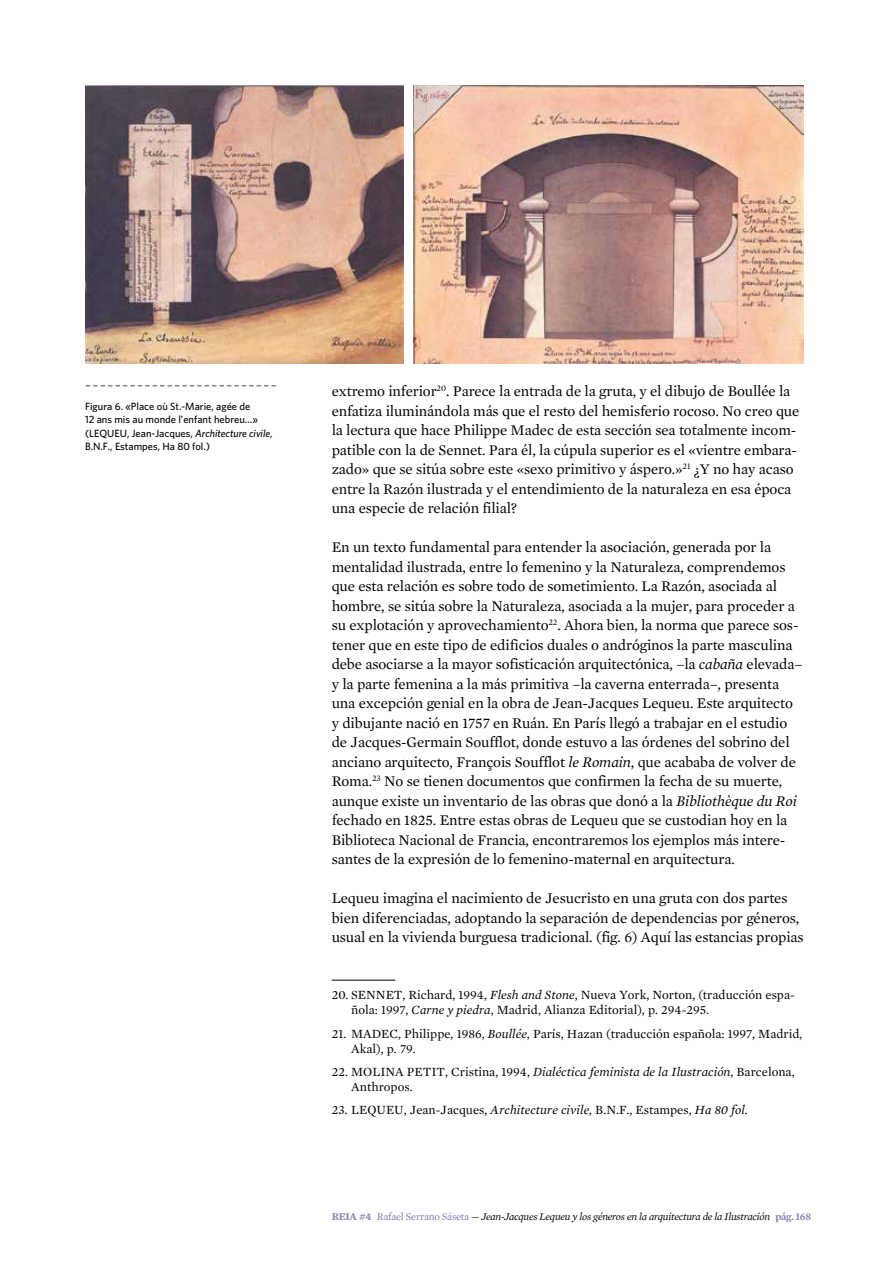
<style>
.page{position:relative;width:893px;height:1263px;background:#fff}
.page>*{position:absolute;margin:0;border:0;box-sizing:border-box;transform-origin:0 0}
.t1{font:15px/19.5px "Mercury Text G1";letter-spacing:-.01em;color:#000}
.t2{font:12.75px/15px "Mercury Text G1";color:#000}
.t3{font:500 10.5px/13.5px "Whitney";color:#000}
.t4{font:italic 10.5px "Mercury Text G1";letter-spacing:-.025em;color:#000}
.s1{font-style:italic}
.s2{font-weight:600;font-style:normal;color:#7f7eac}
.s3{font-style:normal;color:#7f7eac}
.s4{font-style:normal}
</style>
<div class="page">
<hr style="left:332px;top:980px;width:63px;height:1px;background:#000">
<svg style="left:86px;top:385px;width:190px;height:1px"></svg>
<img style="left:85px;top:85px;width:318px;height:278px">
<img style="left:414px;top:85px;width:390px;height:278px">
<p class="t3" style="left:85px;top:399px;width:189px">Figura 6. «Place où St.-Marie, agée de<br>12 ans mis au monde l’enfant hebreu…» (LEQUEU, Jean-Jacques, <span class="s1">Architecture civile</span>, B.N.F., Estampes, Ha 80 fol.)</p>
<p class="t1" style="left:332px;top:381px;width:469px">extremo inferior<sup>20</sup>. Parece la entrada de la gruta, y el dibujo de Boullée la enfatiza iluminándola más que el resto del hemisferio rocoso. No creo que la lectura que hace Philippe Madec de esta sección sea totalmente incom&shy;patible con la de Sennet. Para él, la cúpula superior es el «vientre embara&shy;zado» que se sitúa sobre este «sexo primitivo y áspero.»<sup>21</sup> ¿Y no hay acaso entre la Razón ilustrada y el entendimiento de la naturaleza en esa época una especie de relación filial?</p>
<p class="t1" style="left:332px;top:537px;width:472px">En un texto fundamental para entender la asociación, generada por la mentalidad ilustrada, entre lo femenino y la Naturaleza, comprendemos que esta relación es sobre todo de sometimiento. La Razón, asociada al hombre, se sitúa sobre la Naturaleza, asociada a la mujer, para proceder a su explotación y aprovechamiento<sup>22</sup>. Ahora bien, la norma que parece sos&shy;tener que en este tipo de edificios duales o andróginos la parte masculina debe asociarse a la mayor sofisticación arquitectónica, –la <span class="s1">cabaña</span> elevada– y la parte femenina a la más primitiva –la caverna enterrada–, presenta una excepción genial en la obra de Jean-Jacques Lequeu. Este arquitecto y dibujante nació en 1757 en Ruán. En París llegó a trabajar en el estudio de Jacques-Germain Soufflot, donde estuvo a las órdenes del sobrino del anciano arquitecto, François Soufflot <span class="s1">le Romain</span>, que acababa de volver de Roma.<sup>23</sup> No se tienen documentos que confirmen la fecha de su muerte, aunque existe un inventario de las obras que donó a la <span class="s1">Bibliothèque du Roi </span>fechado en 1825. Entre estas obras de Lequeu que se custodian hoy en la Biblioteca Nacional de Francia, encontraremos los ejemplos más intere&shy;santes de la expresión de lo femenino-maternal en arquitectura.</p>
<p class="t1" style="left:332px;top:888px;width:473px">Lequeu imagina el nacimiento de Jesucristo en una gruta con dos partes bien diferenciadas, adoptando la separación de dependencias por géneros, usual en la vivienda burguesa tradicional. (fig. 6) Aquí las estancias propias</p>
<p class="t2" style="left:351px;top:988px;width:445px;text-indent:-19px">20. SENNET, Richard, 1994, <span class="s1">Flesh and Stone</span>, Nueva York, Norton, (traducción espa&shy;ñola: 1997, <span class="s1">Carne y piedra</span>, Madrid, Alianza Editorial), p. 294-295.</p>
<p class="t2" style="left:351px;top:1026px;width:453px;text-indent:-19px">21. MADEC, Philippe, 1986, <span class="s1">Boullée</span>, París, Hazan (traducción española: 1997, Madrid,<br>Akal), p. 79.</p>
<p class="t2" style="left:351px;top:1064px;width:445px;text-indent:-20px">22. MOLINA PETIT, Cristina, 1994, <span class="s1">Dialéctica feminista de la Ilustración</span>, Barcelona,<br>Anthropos.</p>
<p class="t2" style="left:332px;top:1102px;width:418px">23. LEQUEU, Jean-Jacques, <span class="s1">Architecture civile,</span> B.N.F., Estampes, <span class="s1">Ha 80 fol.</span></p>
<p class="t4" style="left:332px;top:1210px;width:481px"><span class="s2">REIA #4</span> <span class="s3">Rafael Serrano Sáseta</span> <span class="s4">—</span> Jean-Jacques Lequeu y los géneros en la arquitectura de la Ilustración <span class="s2">pág. 168</span></p>
</div>
